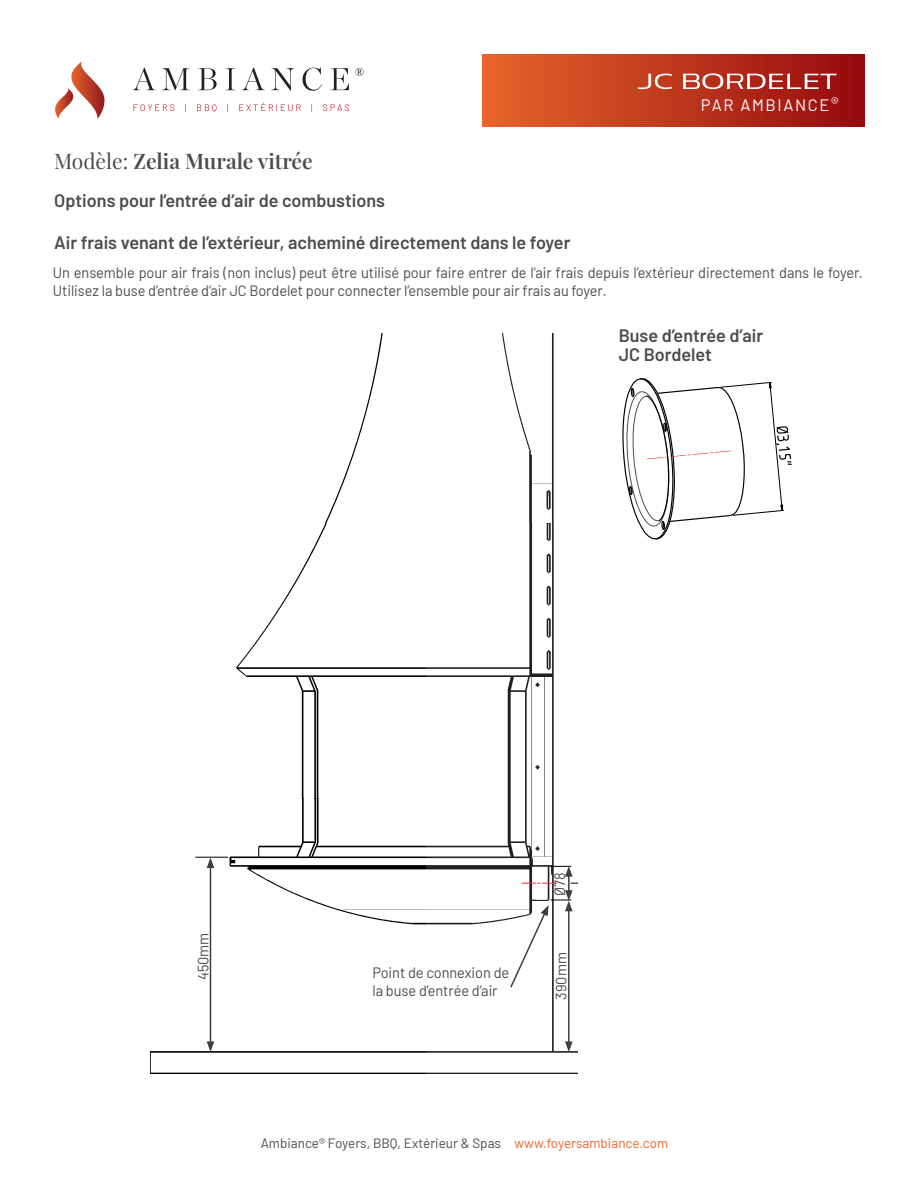
<style>
.page{position:relative;width:918px;height:1188px;background:#fff}
.page>*{position:absolute;margin:0;border:0;box-sizing:border-box;transform-origin:0 0}
.t1{font:600 21px "Playfair Display";color:#4b4c4d}
.t2{font:600 18px/19.5px "Barlow";color:#4b4c4d}
.t3{font:16.5px "Barlow";letter-spacing:.1em;color:#fff}
.t4{font:15px/18px "Barlow";letter-spacing:-.005em;color:#4b4c4d}
.t5{font:13.5px "Barlow";color:#4b4c4d}
.s1{font-weight:400}
.s2{color:#ea642b}
</style>
<div class="page">
<svg style="left:55px;top:61px;width:50px;height:58px"></svg>
<svg style="left:133px;top:68px;width:23px;height:22px"></svg>
<svg style="left:162px;top:68px;width:28px;height:22px"></svg>
<svg style="left:198px;top:68px;width:19px;height:22px"></svg>
<svg style="left:225px;top:68px;width:11px;height:22px"></svg>
<svg style="left:242px;top:68px;width:23px;height:22px"></svg>
<svg style="left:271px;top:68px;width:24px;height:23px"></svg>
<svg style="left:303px;top:68px;width:19px;height:23px"></svg>
<svg style="left:330px;top:68px;width:19px;height:22px"></svg>
<svg style="left:355px;top:68px;width:9px;height:8px"></svg>
<svg style="left:134px;top:104px;width:40px;height:7px"></svg>
<svg style="left:197px;top:104px;width:19px;height:8px"></svg>
<svg style="left:239px;top:103px;width:62px;height:8px"></svg>
<svg style="left:323px;top:104px;width:26px;height:7px"></svg>
<div style="left:482px;top:54px;width:382px;height:72px;background:linear-gradient(to right,#e8652b,#950a0e)"></div>
<svg style="left:638px;top:74px;width:34px;height:16px"></svg>
<svg style="left:683px;top:73px;width:154px;height:16px"></svg>
<img style="left:151px;top:798px;width:427px;height:276px">
<img style="left:237px;top:523px;width:317px;height:275px">
<img style="left:326px;top:333px;width:57px;height:190px">
<img style="left:502px;top:333px;width:52px;height:190px">
<hr style="left:196px;top:857px;width:32px;height:1px;background:#000001">
<svg style="left:622px;top:378px;width:170px;height:162px"></svg>
<hr style="left:568px;top:909px;width:2px;height:135px;background:#3e3e3f">
<svg style="left:565px;top:1041px;width:8px;height:11px"></svg>
<svg style="left:509px;top:866px;width:69px;height:123px"></svg>
<hr style="left:210px;top:866px;width:1px;height:178px;background:#3e3e3f">
<svg style="left:207px;top:858px;width:7px;height:10px"></svg>
<svg style="left:207px;top:1041px;width:7px;height:11px"></svg>
<h1 class="t1" style="left:54px;top:145px;width:260px"><span class="s1">Modèle:</span> Zelia Murale vitrée</h1>
<p class="t2" style="left:54px;top:190px;width:332px">Options pour l’entrée d’air de combustions</p>
<p class="t2" style="left:54px;top:231px;width:518px">Air frais venant de l’extérieur, acheminé directement dans le foyer</p>
<p class="t3" style="left:701px;top:93px;width:139px">PAR AMBIANCE®</p>
<p class="t4" style="left:53px;top:263px;width:812px">Un ensemble pour air frais (non inclus) peut être utilisé pour faire entrer de l’air frais depuis l’extérieur directement dans le foyer.<br>Utilisez la buse d’entrée d’air JC Bordelet pour connecter l’ensemble pour air frais au foyer.</p>
<p class="t2" style="left:619px;top:324px;width:146px">Buse d’entrée d’air<br>JC Bordelet</p>
<p class="t4" style="left:193px;top:980px;width:49px;rotate:-90deg">450mm</p>
<p class="t4" style="left:372px;top:963px;width:138px">Point de connexion de la buse d’entrée d’air</p>
<p class="t4" style="left:550px;top:896px;width:25px;rotate:-90deg">Ø78</p>
<p class="t4" style="left:551px;top:1000px;width:49px;rotate:-90deg">390mm</p>
<p class="t5" style="left:261px;top:1133px;width:409px">Ambiance® Foyers, BBQ, Extérieur &amp; Spas <span class="s2">www.foyersambiance.com</span></p>
</div>
